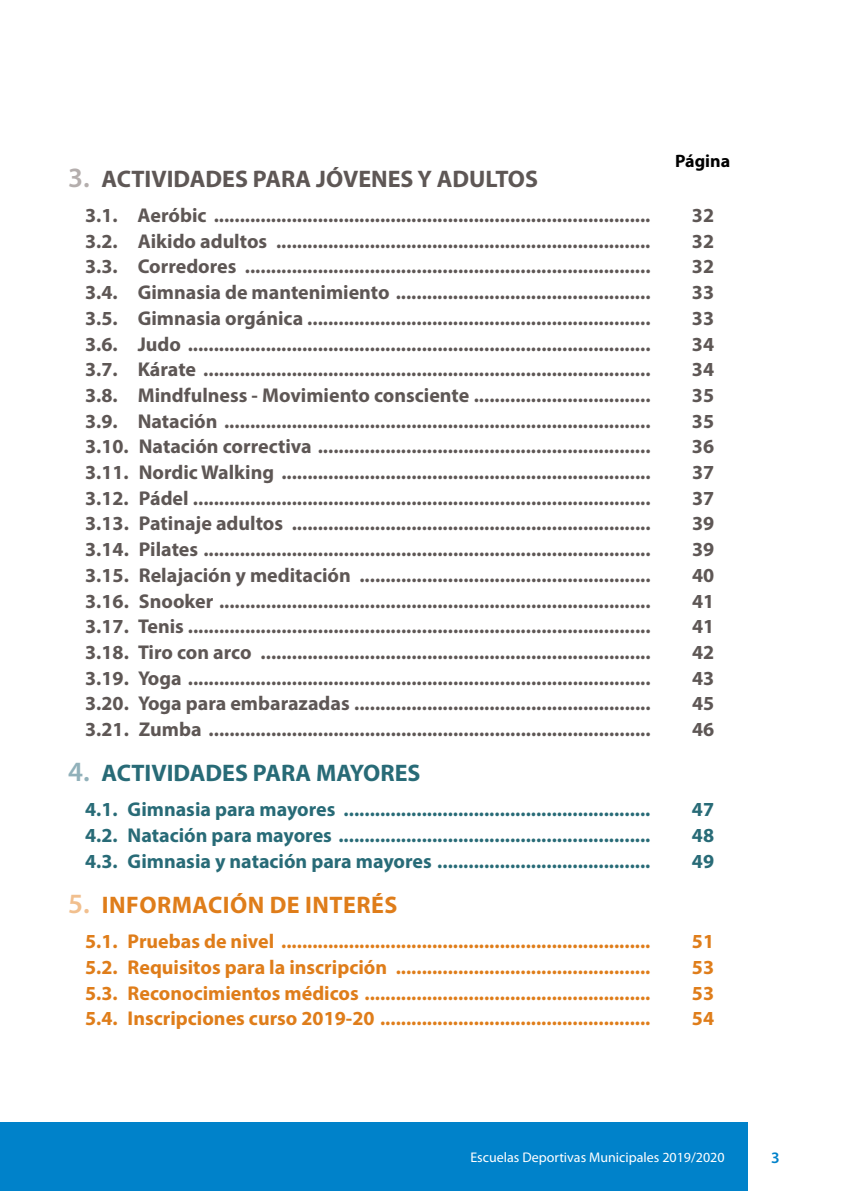
<style>
.page{position:relative;width:842px;height:1191px;background:#fff}
.page>*{position:absolute;margin:0;border:0;box-sizing:border-box;transform-origin:0 0}
.t1{font:700 24px "Myriad Pro";color:#5e5755}
.t2{font:700 24px "Myriad Pro";color:#286b77}
.t3{font:700 24px "Myriad Pro";letter-spacing:.02em;color:#df7d1a}
.t4{font:700 20px "Myriad Pro";color:#5e5755}
.t5{font:700 20px "Myriad Pro";color:#df7d1a}
.t6{font:700 20px "Myriad Pro";color:#286b77}
.t7{font:700 18px "Myriad Pro";color:#000}
.t8{font:600 16px "Myriad Pro";color:#0082ca}
.t9{font:14px "Myriad Pro";color:#fff}
.s1{font-weight:600;font-size:28px;color:#b4aead}
.s2{font-weight:600;font-size:28px;color:#91b1ba}
.s3{font-weight:600;font-size:28px;color:#f1bf8e}
</style>
<div class="page">
<div style="left:0;top:1123px;width:747px;height:68px;background:#0082ca"></div>
<p class="t7" style="left:675px;top:149px;width:57px">Página</p>
<p class="t1" style="left:68px;top:163px;width:471px"><span class="s1">3.</span> ACTIVIDADES PARA JÓVENES Y ADULTOS</p>
<p class="t4" style="left:85px;top:202px;width:567px">3.1. Aeróbic ....................................................................................</p>
<p class="t4" style="left:692px;top:202px;width:24px">32</p>
<p class="t4" style="left:85px;top:228px;width:567px">3.2. Aikido adultos ........................................................................</p>
<p class="t4" style="left:692px;top:228px;width:24px">32</p>
<p class="t4" style="left:85px;top:254px;width:567px">3.3. Corredores ..............................................................................</p>
<p class="t4" style="left:692px;top:254px;width:24px">32</p>
<p class="t4" style="left:85px;top:279px;width:567px">3.4. Gimnasia de mantenimiento .................................................</p>
<p class="t4" style="left:692px;top:279px;width:24px">33</p>
<p class="t4" style="left:85px;top:305px;width:567px">3.5. Gimnasia orgánica ..................................................................</p>
<p class="t4" style="left:692px;top:305px;width:24px">33</p>
<p class="t4" style="left:85px;top:331px;width:567px">3.6. Judo .........................................................................................</p>
<p class="t4" style="left:692px;top:331px;width:24px">34</p>
<p class="t4" style="left:85px;top:356px;width:567px">3.7. Kárate ......................................................................................</p>
<p class="t4" style="left:692px;top:356px;width:24px">34</p>
<p class="t4" style="left:85px;top:382px;width:567px">3.8. Mindfulness - Movimiento consciente ..................................</p>
<p class="t4" style="left:692px;top:382px;width:24px">35</p>
<p class="t4" style="left:85px;top:408px;width:567px">3.9. Natación ..................................................................................</p>
<p class="t4" style="left:692px;top:408px;width:24px">35</p>
<p class="t4" style="left:85px;top:433px;width:567px">3.10. Natación correctiva ................................................................</p>
<p class="t4" style="left:692px;top:433px;width:24px">36</p>
<p class="t4" style="left:85px;top:459px;width:567px">3.11. Nordic Walking .......................................................................</p>
<p class="t4" style="left:692px;top:459px;width:24px">37</p>
<p class="t4" style="left:85px;top:485px;width:567px">3.12. Pádel ........................................................................................</p>
<p class="t4" style="left:692px;top:485px;width:24px">37</p>
<p class="t4" style="left:85px;top:511px;width:567px">3.13. Patinaje adultos .....................................................................</p>
<p class="t4" style="left:692px;top:511px;width:24px">39</p>
<p class="t4" style="left:85px;top:536px;width:567px">3.14. Pilates ......................................................................................</p>
<p class="t4" style="left:692px;top:536px;width:24px">39</p>
<p class="t4" style="left:85px;top:562px;width:567px">3.15. Relajación y meditación ........................................................</p>
<p class="t4" style="left:692px;top:562px;width:24px">40</p>
<p class="t4" style="left:85px;top:588px;width:567px">3.16. Snooker ...................................................................................</p>
<p class="t4" style="left:692px;top:588px;width:24px">41</p>
<p class="t4" style="left:85px;top:613px;width:567px">3.17. Tenis .........................................................................................</p>
<p class="t4" style="left:692px;top:613px;width:24px">41</p>
<p class="t4" style="left:85px;top:639px;width:567px">3.18. Tiro con arco ...........................................................................</p>
<p class="t4" style="left:692px;top:639px;width:24px">42</p>
<p class="t4" style="left:85px;top:665px;width:567px">3.19. Yoga .........................................................................................</p>
<p class="t4" style="left:692px;top:665px;width:24px">43</p>
<p class="t4" style="left:85px;top:690px;width:567px">3.20. Yoga para embarazadas .........................................................</p>
<p class="t4" style="left:692px;top:690px;width:24px">45</p>
<p class="t4" style="left:85px;top:716px;width:567px">3.21. Zumba .....................................................................................</p>
<p class="t4" style="left:692px;top:716px;width:24px">46</p>
<p class="t2" style="left:68px;top:757px;width:354px"><span class="s2">4.</span> ACTIVIDADES PARA MAYORES</p>
<p class="t6" style="left:85px;top:796px;width:567px">4.1. Gimnasia para mayores ...........................................................</p>
<p class="t6" style="left:692px;top:796px;width:24px">47</p>
<p class="t6" style="left:85px;top:822px;width:567px">4.2. Natación para mayores ............................................................</p>
<p class="t6" style="left:692px;top:822px;width:24px">48</p>
<p class="t6" style="left:85px;top:848px;width:567px">4.3. Gimnasia y natación para mayores .........................................</p>
<p class="t6" style="left:692px;top:848px;width:24px">49</p>
<p class="t3" style="left:68px;top:889px;width:331px"><span class="s3">5.</span> INFORMACIÓN DE INTERÉS</p>
<p class="t5" style="left:85px;top:928px;width:567px">5.1. Pruebas de nivel .......................................................................</p>
<p class="t5" style="left:692px;top:928px;width:24px">51</p>
<p class="t5" style="left:85px;top:954px;width:567px">5.2. Requisitos para la inscripción .................................................</p>
<p class="t5" style="left:692px;top:954px;width:24px">53</p>
<p class="t5" style="left:85px;top:979px;width:567px">5.3. Reconocimientos médicos .......................................................</p>
<p class="t5" style="left:692px;top:979px;width:24px">53</p>
<p class="t5" style="left:85px;top:1005px;width:567px">5.4. Inscripciones curso 2019-20 ....................................................</p>
<p class="t5" style="left:692px;top:1005px;width:24px">54</p>
<p class="t9" style="left:470px;top:1148px;width:256px">Escuelas Deportivas Municipales 2019/2020</p>
<p class="t8" style="left:771px;top:1147px;width:10px">3</p>
</div>
